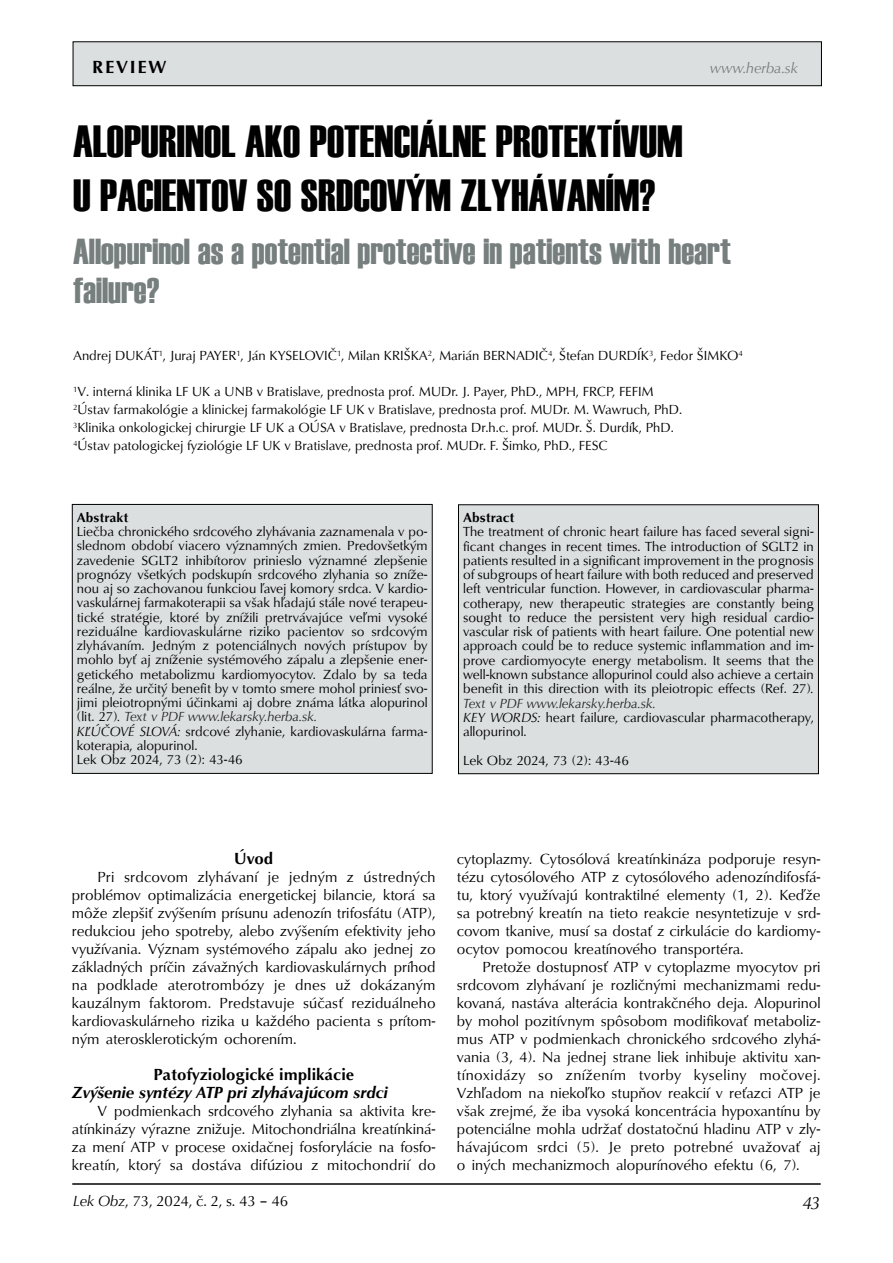
<style>
.page{position:relative;width:893px;height:1263px;background:#fff}
.page>*{position:absolute;margin:0;border:0;box-sizing:border-box;transform-origin:0 0}
.t1{font:45px/54px "Haettenschweiler";color:#000}
.t2{font:36px/39px "Haettenschweiler";color:#777e7e}
.t3{font:700 18px "URW Classico TEE";letter-spacing:.1em;color:#000}
.t4{font:italic 18px "URW Classico TEE";color:#000}
.t5{font:italic 700 16.5px "URW Classico TEE";color:#000}
.t6{font:700 16.5px "URW Classico TEE";color:#000}
.t7{font:15px/18px "URW Classico TEE";color:#000;text-align:justify}
.t8{font:italic 15px "URW Classico TEE";color:#777e7e}
.t9{font:13.5px/14.2px "URW Classico TEE";color:#000}
.t10{font:700 13.5px "URW Classico TEE";color:#000}
.s1{font-style:italic}
.s2{font-style:italic;color:#252525}
</style>
<div class="page">
<div style="left:73px;top:42px;width:748px;height:44px;background:#dcdfe0"></div>
<div style="left:73px;top:41px;width:749px;height:45px;border:1px solid #000"></div>
<hr style="left:72px;top:1183px;width:749px;height:2px;background:#000">
<div style="left:72px;top:504px;width:360px;height:269px;background:#dcdfe0"></div>
<div style="left:72px;top:504px;width:361px;height:270px;border:1px solid #000"></div>
<div style="left:458px;top:505px;width:360px;height:269px;background:#dcdfe0"></div>
<div style="left:458px;top:504px;width:361px;height:270px;border:1px solid #000"></div>
<h3 class="t3" style="left:92px;top:56px;width:76px">REVIEW</h3>
<p class="t8" style="left:710px;top:59px;width:90px">www.herba.sk</p>
<h1 class="t1" style="left:73px;top:115px;width:611px">ALOPURINOL AKO POTENCIÁLNE PROTEKTÍVUM<br>U PACIENTOV SO SRDCOVÝM ZLYHÁVANÍM?</h1>
<h2 class="t2" style="left:73px;top:232px;width:659px">Allopurinol as a potential protective in patients with heart failure?</h2>
<p class="t9" style="left:73px;top:349px;width:671px">Andrej DUKÁT<sup>1</sup>, Juraj PAYER<sup>1</sup>, Ján KYSELOVIČ<sup>1</sup>, Milan KRIŠKA<sup>2</sup>, Marián BERNADIČ<sup>4</sup>, Štefan DURDÍK<sup>3</sup>, Fedor ŠIMKO<sup>4</sup></p>
<p class="t9" style="left:73px;top:383px;width:611px;line-height:18px"><sup>1</sup>V. interná klinika LF UK a UNB v Bratislave, prednosta prof. MUDr. J. Payer, PhD., MPH, FRCP, FEFIM <sup>2</sup>Ústav farmakológie a klinickej farmakológie LF UK v Bratislave, prednosta prof. MUDr. M. Wawruch, PhD.<br><sup>3</sup>Klinika onkologickej chirurgie LF UK a OÚSA v Bratislave, prednosta Dr.h.c. prof. MUDr. Š. Durdík, PhD.<br><sup>4</sup>Ústav patologickej fyziológie LF UK v Bratislave, prednosta prof. MUDr. F. Šimko, PhD., FESC</p>
<p class="t10" style="left:77px;top:509px;width:53px">Abstrakt</p>
<p class="t9" style="left:77px;top:525px;width:352px">Liečba chronického srdcového zlyhávania zaznamenala v po&shy;slednom období viacero významných zmien. Predovšetkým zavedenie SGLT2 inhibítorov prinieslo významné zlepšenie prognózy všetkých podskupín srdcového zlyhania so zníže&shy;nou aj so zachovanou funkciou ľavej komory srdca. V kardio&shy;vaskulárnej farmakoterapii sa však hľadajú stále nové terapeu&shy;tické stratégie, ktoré by znížili pretrvávajúce veľmi vysoké reziduálne kardiovaskulárne riziko pacientov so srdcovým zlyhávaním. Jedným z potenciálnych nových prístupov by mohlo byť aj zníženie systémového zápalu a zlepšenie ener&shy;getického metabolizmu kardiomyocytov. Zdalo by sa teda reálne, že určitý benefit by v tomto smere mohol priniesť svo&shy;jimi pleiotropnými účinkami aj dobre známa látka alopurinol (lit. 27)<span class="s1">.</span> <span class="s2">Text v PDF www.lekarsky.herba.sk.<br></span><span class="s1">KĽÚČOVÉ SLOVÁ:</span> srdcové zlyhanie, kardiovaskulárna farma&shy;koterapia, alopurinol.<br>Lek Obz 2024, 73 (2): 43-46</p>
<p class="t10" style="left:463px;top:509px;width:53px">Abstract</p>
<p class="t9" style="left:463px;top:525px;width:352px">The treatment of chronic heart failure has faced several signi&shy;ficant changes in recent times. The introduction of SGLT2 in patients resulted in a significant improvement in the prognosis of subgroups of heart failure with both reduced and preserved left ventricular function. However, in cardiovascular pharma&shy;cotherapy, new therapeutic strategies are constantly being sought to reduce the persistent very high residual cardio&shy;vascular risk of patients with heart failure. One potential new approach could be to reduce systemic inflammation and im&shy;prove cardiomyocyte energy metabolism. It seems that the well-known substance allopurinol could also achieve a certain benefit in this direction with its pleiotropic effects (Ref. 27)<span class="s1">.<br></span><span class="s2">Text v PDF www.lekarsky.herba.sk.<br></span><span class="s1">KEY WORDS:</span> heart failure, cardiovascular pharmacotherapy, allopurinol.</p>
<p class="t9" style="left:463px;top:753px;width:167px">Lek Obz 2024, 73 (2): 43-46</p>
<p class="t6" style="left:234px;top:848px;width:41px">Úvod</p>
<p class="t7" style="left:72px;top:868px;width:365px;text-indent:26px">Pri srdcovom zlyhávaní je jedným z ústredných problémov optimalizácia energetickej bilancie, ktorá sa môže zlepšiť zvýšením prísunu adenozín trifosfátu (ATP), redukciou jeho spotreby, alebo zvýšením efektivity jeho využívania. Význam systémového zápalu ako jednej zo základných príčin závažných kardiovaskulárnych príhod na podklade aterotrombózy je dnes už dokázaným kauzálnym faktorom. Predstavuje súčasť reziduálneho kardiovaskulárneho rizika u každého pacienta s prítom&shy;ným aterosklerotickým ochorením.</p>
<p class="t6" style="left:153px;top:1064px;width:202px">Patofyziologické implikácie</p>
<p class="t5" style="left:72px;top:1082px;width:317px">Zvýšenie syntézy ATP pri zlyhávajúcom srdci</p>
<p class="t7" style="left:72px;top:1102px;width:365px;text-indent:26px">V podmienkach srdcového zlyhania sa aktivita kre&shy;atínkinázy výrazne znižuje. Mitochondriálna kreatínkiná&shy;za mení ATP v procese oxidačnej fosforylácie na fosfo&shy;kreatín, ktorý sa dostáva difúziou z mitochondrií do</p>
<p class="t7" style="left:73px;top:1192px;width:217px"><span class="s1">Lek Obz</span>, 73, 2024, č. 2, s. 43 – 46</p>
<p class="t7" style="left:457px;top:850px;width:365px">cytoplazmy. Cytosólová kreatínkináza podporuje resyn&shy;tézu cytosólového ATP z cytosólového adenozíndifosfá&shy;tu, ktorý využívajú kontraktilné elementy (1, 2). Keďže sa potrebný kreatín na tieto reakcie nesyntetizuje v srd&shy;covom tkanive, musí sa dostať z cirkulácie do kardiomy&shy;ocytov pomocou kreatínového transportéra.</p>
<p class="t7" style="left:457px;top:958px;width:365px;text-indent:26px">Pretože dostupnosť ATP v cytoplazme myocytov pri srdcovom zlyhávaní je rozličnými mechanizmami redu&shy;kovaná, nastáva alterácia kontrakčného deja. Alopurinol by mohol pozitívnym spôsobom modifikovať metaboliz&shy;mus ATP v podmienkach chronického srdcového zlyhá&shy;vania (3, 4). Na jednej strane liek inhibuje aktivitu xan&shy;tínoxidázy so znížením tvorby kyseliny močovej.<br>Vzhľadom na niekoľko stupňov reakcií v reťazci ATP je však zrejmé, že iba vysoká koncentrácia hypoxantínu by potenciálne mohla udržať dostatočnú hladinu ATP v zly&shy;hávajúcom srdci (5). Je preto potrebné uvažovať aj o iných mechanizmoch alopurínového efektu (6, 7).</p>
<h3 class="t4" style="left:803px;top:1191px;width:19px">43</h3>
</div>
